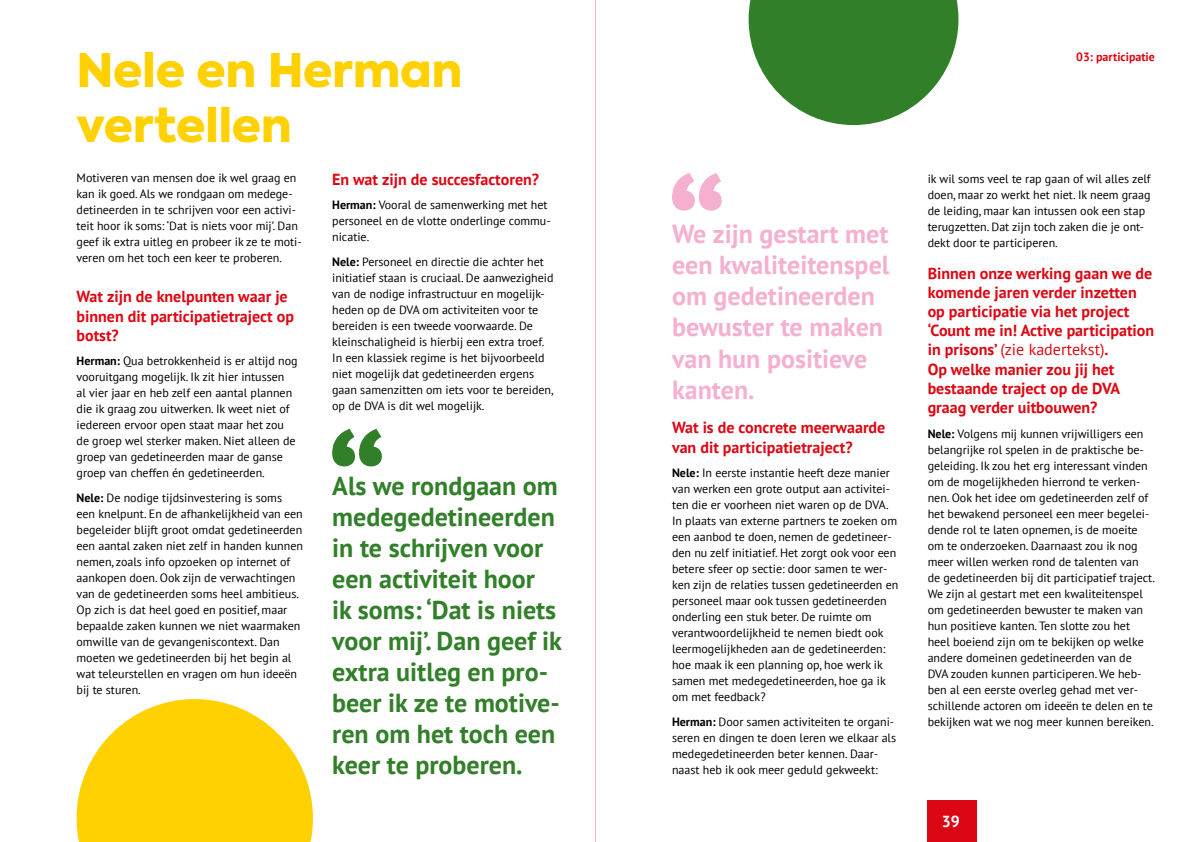
<style>
.page{position:relative;width:1191px;height:842px;background:#fff}
.page>*{position:absolute;margin:0;border:0;box-sizing:border-box;transform-origin:0 0}
.t1{font:900 46px/55px "Axiforma";color:#ffd100}
.t2{font:700 26px/31px "PT Sans";color:#317f29}
.t3{font:700 26px/31.2px "PT Sans";color:#f5b0d0}
.t4{font:700 16px/19.2px "PT Sans";color:#dc0714}
.t5{font:700 15.9px "PT Sans";color:#fff}
.t6{font:12px/16px "PT Sans";color:#000}
.t7{font:700 12px "PT Sans";color:#dc0714}
.s1{font-weight:700}
.s2{font-weight:400}
</style>
<div class="page">
<svg style="left:77px;top:699px;width:236px;height:143px"></svg>
<svg style="left:748px;top:0;width:210px;height:125px"></svg>
<div style="left:927px;top:801px;width:49px;height:41px;background:#dc0714"></div>
<svg style="left:332px;top:429px;width:50px;height:37px"></svg>
<svg style="left:672px;top:173px;width:49px;height:38px"></svg>
<hr style="left:595px;top:0;width:1px;height:842px;background:#f5b0d0">
<h1 class="t1" style="left:77px;top:43px;width:387px">Nele en Herman vertellen</h1>
<p class="t6" style="left:77px;top:169px;width:227px">Motiveren van mensen doe ik wel graag en kan ik goed. Als we rondgaan om medege&shy;detineerden in te schrijven voor een activi&shy;teit hoor ik soms: ‘Dat is niets voor mij’. Dan geef ik extra uitleg en probeer ik ze te moti&shy;veren om het toch een keer te proberen.</p>
<h3 class="t4" style="left:77px;top:287px;width:219px">Wat zijn de knelpunten waar je binnen dit participatietraject op botst?</h3>
<p class="t6" style="left:77px;top:353px;width:222px"><span class="s1">Herman:</span> Qua betrokkenheid is er altijd nog vooruitgang mogelijk. Ik zit hier intussen<br>al vier jaar en heb zelf een aantal plannen die ik graag zou uitwerken. Ik weet niet of iedereen ervoor open staat maar het zou de groep wel sterker maken. Niet alleen de groep van gedetineerden maar de ganse groep van cheffen én gedetineerden.</p>
<p class="t6" style="left:77px;top:489px;width:228px"><span class="s1">Nele:</span> De nodige tijdsinvestering is soms een knelpunt. En de afhankelijkheid van een begeleider blijft groot omdat gedetineerden een aantal zaken niet zelf in handen kunnen nemen, zoals info opzoeken op internet of aankopen doen. Ook zijn de verwachtingen van de gedetineerden soms heel ambitieus.<br>Op zich is dat heel goed en positief, maar bepaalde zaken kunnen we niet waarmaken omwille van de gevangeniscontext. Dan moeten we gedetineerden bij het begin al wat teleurstellen en vragen om hun ideeën bij te sturen.</p>
<h3 class="t4" style="left:332px;top:169px;width:208px">En wat zijn de succesfactoren?</h3>
<p class="t6" style="left:332px;top:197px;width:220px"><span class="s1">Herman:</span> Vooral de samenwerking met het personeel en de vlotte onderlinge commu&shy;nicatie.</p>
<p class="t6" style="left:332px;top:253px;width:223px"><span class="s1">Nele:</span> Personeel en directie die achter het initiatief staan is cruciaal. De aanwezigheid van de nodige infrastructuur en mogelijk&shy;heden op de DVA om activiteiten voor te bereiden is een tweede voorwaarde. De kleinschaligheid is hierbij een extra troef.<br>In een klassiek regime is het bijvoorbeeld niet mogelijk dat gedetineerden ergens gaan samenzitten om iets voor te bereiden, op de DVA is dit wel mogelijk.</p>
<h2 class="t2" style="left:332px;top:470px;width:231px">Als we rondgaan om medegedetineerden in te schrijven voor een activiteit hoor<br>ik soms: ‘Dat is niets voor mij’. Dan geef ik extra uitleg en pro&shy;beer ik ze te motive&shy;ren om het toch een keer te proberen.</h2>
<p class="t7" style="left:1076px;top:49px;width:80px">03: participatie</p>
<h2 class="t3" style="left:672px;top:218px;width:219px">We zijn gestart met een kwaliteitenspel om gedetineerden bewuster te maken van hun positieve kanten.</h2>
<h3 class="t4" style="left:672px;top:418px;width:215px">Wat is de concrete meerwaarde van dit participatietraject?</h3>
<p class="t6" style="left:672px;top:465px;width:228px"><span class="s1">Nele:</span> In eerste instantie heeft deze manier van werken een grote output aan activitei&shy;ten die er voorheen niet waren op de DVA.<br>In plaats van externe partners te zoeken om een aanbod te doen, nemen de gedetineer&shy;den nu zelf initiatief. Het zorgt ook voor een betere sfeer op sectie: door samen te wer&shy;ken zijn de relaties tussen gedetineerden en personeel maar ook tussen gedetineerden onderling een stuk beter. De ruimte om verantwoordelijkheid te nemen biedt ook leermogelijkheden aan de gedetineerden: hoe maak ik een planning op, hoe werk ik samen met medegedetineerden, hoe ga ik om met feedback?</p>
<p class="t6" style="left:672px;top:713px;width:226px"><span class="s1">Herman:</span> Door samen activiteiten te organi&shy;seren en dingen te doen leren we elkaar als medegedetineerden beter kennen. Daar&shy;naast heb ik ook meer geduld gekweekt:</p>
<p class="t6" style="left:927px;top:170px;width:224px">ik wil soms veel te rap gaan of wil alles zelf doen, maar zo werkt het niet. Ik neem graag de leiding, maar kan intussen ook een stap terugzetten. Dat zijn toch zaken die je ont&shy;dekt door te participeren.</p>
<p class="t4" style="left:927px;top:263px;width:228px">Binnen onze werking gaan we de komende jaren verder inzetten op participatie via het project ‘Count me in! Active participation in prisons’ <span class="s2">(zie kadertekst)</span>.<br>Op welke manier zou jij het bestaande traject op de DVA graag verder uitbouwen?</p>
<p class="t6" style="left:927px;top:425px;width:229px"><span class="s1">Nele:</span> Volgens mij kunnen vrijwilligers een belangrijke rol spelen in de praktische be&shy;geleiding. Ik zou het erg interessant vinden om de mogelijkheden hierrond te verken&shy;nen. Ook het idee om gedetineerden zelf of het bewakend personeel een meer begelei&shy;dende rol te laten opnemen, is de moeite om te onderzoeken. Daarnaast zou ik nog meer willen werken rond de talenten van<br>de gedetineerden bij dit participatief traject.<br>We zijn al gestart met een kwaliteitenspel om gedetineerden bewuster te maken van hun positieve kanten. Ten slotte zou het heel boeiend zijn om te bekijken op welke andere domeinen gedetineerden van de DVA zouden kunnen participeren. We heb&shy;ben al een eerste overleg gehad met ver&shy;schillende actoren om ideeën te delen en te bekijken wat we nog meer kunnen bereiken.</p>
<h3 class="t5" style="left:942px;top:811px;width:20px">39</h3>
</div>
